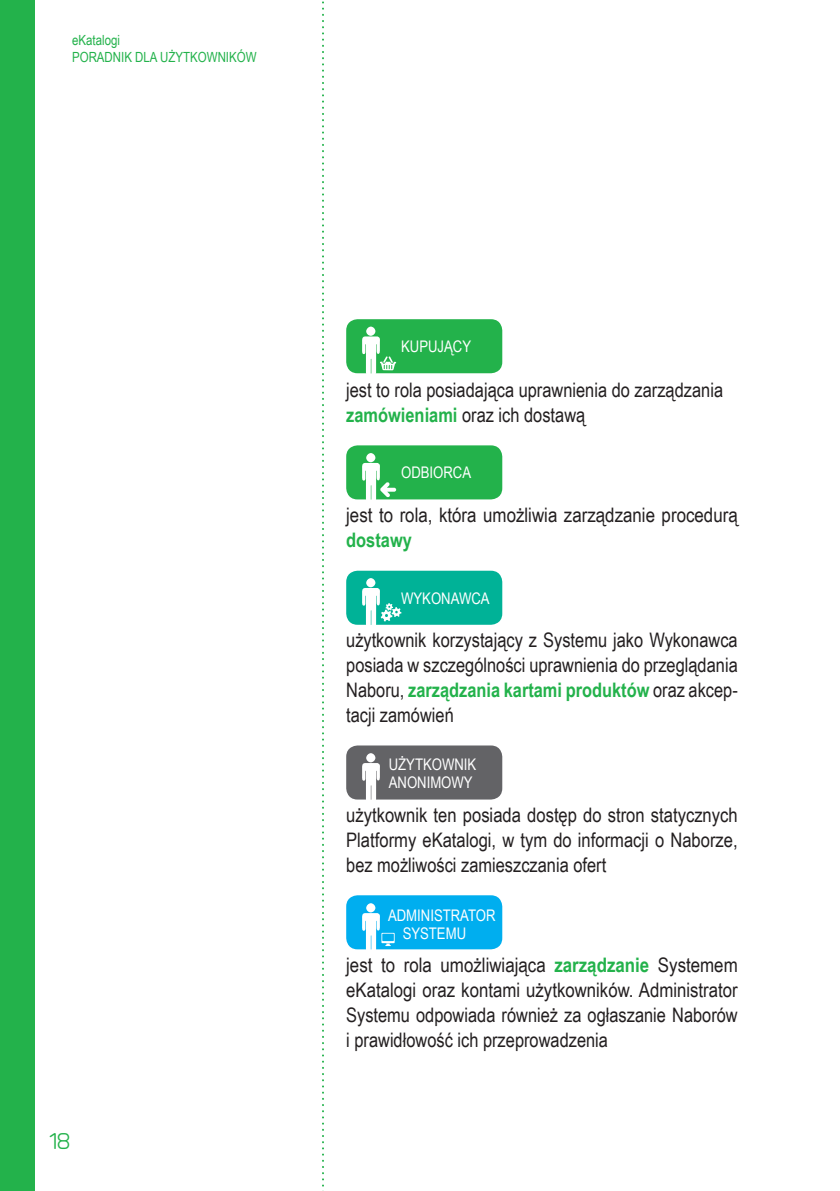
<style>
.page{position:relative;width:840px;height:1191px;background:#fff}
.page>*{position:absolute;margin:0;border:0;box-sizing:border-box;transform-origin:0 0}
.t1{font:24px "Planer";color:#23b24b}
.t2{font:20px/25px "Arial Narrow";color:#231f20;text-align:justify}
.t3{font:700 20px "Arial Narrow";color:#23b24b}
.t4{font:16px/18px "Arial Narrow";color:#fff}
.t5{font:14px "Arial Narrow";color:#23b24b}
.s1{font-weight:700;color:#23b24b}
</style>
<div class="page">
<div style="left:0;top:0;width:34px;height:1191px;background:#23b24b"></div>
<div style="left:346px;top:319px;width:156px;height:54px;background:#23b24b;border-radius:11px"></div>
<svg style="left:361px;top:326px;width:35px;height:48px"></svg>
<div style="left:346px;top:445px;width:156px;height:54px;background:#23b24b;border-radius:11px"></div>
<svg style="left:361px;top:453px;width:35px;height:47px"></svg>
<div style="left:346px;top:571px;width:156px;height:54px;background:#00b297;border-radius:11px"></div>
<svg style="left:361px;top:578px;width:40px;height:47px"></svg>
<div style="left:346px;top:745px;width:156px;height:54px;background:#636366;border-radius:11px"></div>
<svg style="left:361px;top:753px;width:19px;height:47px"></svg>
<div style="left:346px;top:895px;width:156px;height:54px;background:#00aeef;border-radius:11px"></div>
<svg style="left:361px;top:903px;width:33px;height:47px"></svg>
<svg style="left:322px;top:1px;width:2px;height:1190px"></svg>
<p class="t5" style="left:72px;top:30px;width:49px">eKatalogi</p>
<p class="t5" style="left:72px;top:46px;width:186px">PORADNIK DLA UŻYTKOWNIKÓW</p>
<p class="t1" style="left:49px;top:1124px;width:23px">18</p>
<p class="t4" style="left:401px;top:337px;width:71px">KUPUJĄCY</p>
<p class="t2" style="left:346px;top:377px;width:378px">jest to rola posiadająca uprawnienia do zarządzania <span class="s1">zamówieniami</span> oraz ich dostawą</p>
<p class="t4" style="left:401px;top:463px;width:71px">ODBIORCA</p>
<p class="t2" style="left:346px;top:502px;width:393px">jest to rola, która umożliwia zarządzanie procedurą</p>
<p class="t3" style="left:346px;top:525px;width:67px">dostawy</p>
<p class="t4" style="left:401px;top:588px;width:90px">WYKONAWCA</p>
<p class="t2" style="left:346px;top:627px;width:393px">użytkownik korzystający z Systemu jako Wykonawca posiada w szczególności uprawnienia do przeglądania Naboru, <span class="s1">zarządzania kartami produktów</span> oraz akcep&shy;tacji zamówień</p>
<p class="t4" style="left:388px;top:754px;width:89px">UŻYTKOWNIK<br>ANONIMOWY</p>
<p class="t2" style="left:346px;top:802px;width:393px">użytkownik ten posiada dostęp do stron statycznych Platformy eKatalogi, w tym do informacji o Naborze, bez możliwości zamieszczania ofert</p>
<p class="t4" style="left:402px;top:905px;width:94px;text-indent:-15px">ADMINISTRATOR<br>SYSTEMU</p>
<p class="t2" style="left:346px;top:952px;width:393px">jest to rola umożliwiająca <span class="s1">zarządzanie</span> Systemem eKatalogi oraz kontami użytkowników. Administrator Systemu odpowiada również za ogłaszanie Naborów i prawidłowość ich przeprowadzenia</p>
</div>
